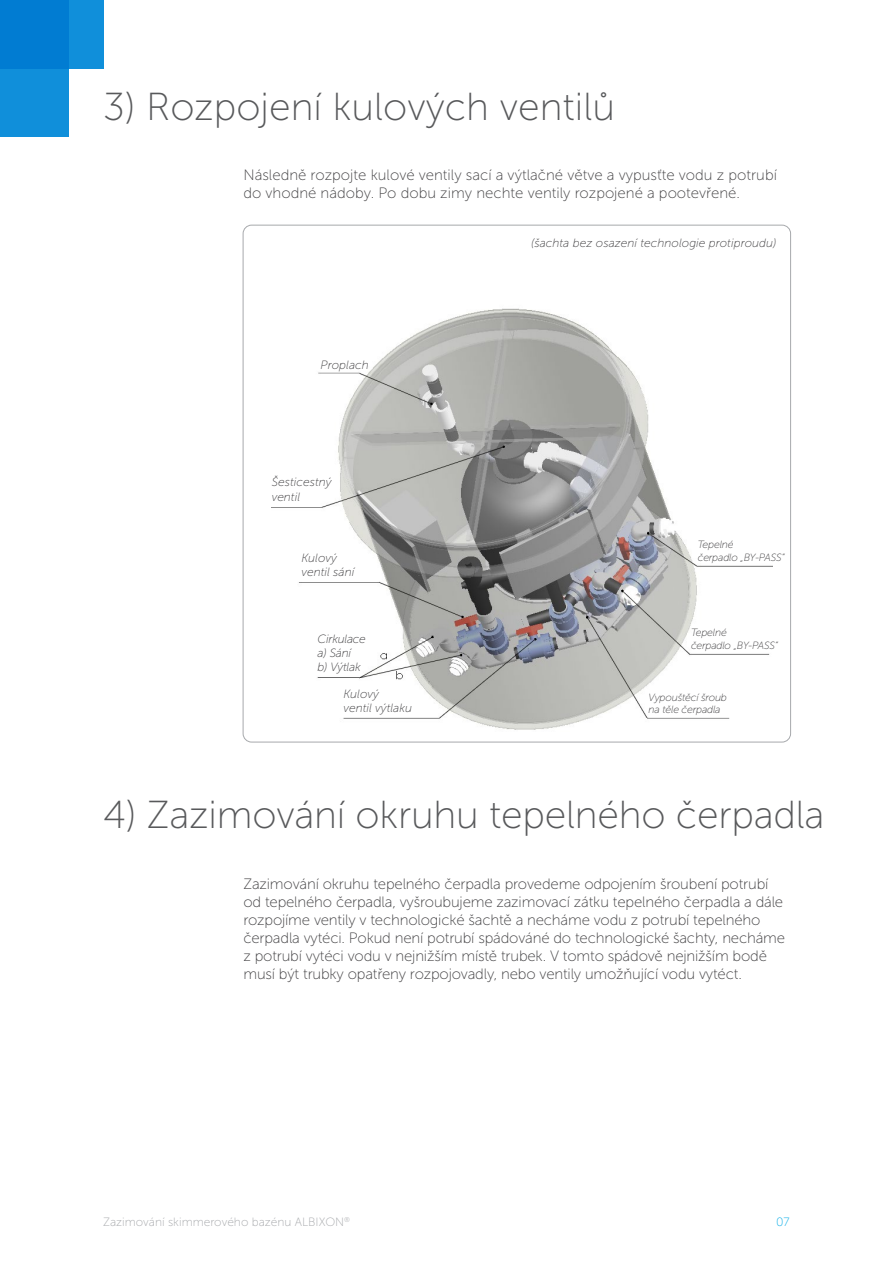
<style>
.page{position:relative;width:893px;height:1263px;background:#fff}
.page>*{position:absolute;margin:0;border:0;box-sizing:border-box;transform-origin:0 0}
.t1{font:39px "Museo Sans 100";letter-spacing:-.005em;color:#58595b}
.t2{font:15px/18px "Museo Sans 100";letter-spacing:-.01em;color:#414042}
.t3{font:italic 12px/14.4px "Museo Sans 100";color:#414042}
.t4{font:12px "Museo Sans 100";color:#a7a9ac}
.t5{font:italic 12px/14.4px "Museo Sans 100";letter-spacing:-.02em;color:#414042}
.t6{font:12px "Museo Sans 100";color:#00aae7}
.t7{font:italic 10.5px/12.6px "Museo Sans 100";letter-spacing:-.02em;color:#414042}
</style>
<div class="page">
<div style="left:0;top:0;width:103px;height:68px;background:#108fda"></div>
<div style="left:0;top:0;width:69px;height:137px;background:linear-gradient(to right,#0885d6,#0885d6)"></div>
<img style="left:272px;top:308px;width:500px;height:422px">
<h1 class="t1" style="left:103px;top:86px;width:513px">3) Rozpojení kulových ventilů</h1>
<p class="t2" style="left:243px;top:166px;width:535px">Následně rozpojte kulové ventily sací a výtlačné větve a vypusťte vodu z potrubí do vhodné nádoby. Po dobu zimy nechte ventily rozpojené a pootevřené.</p>
<p class="t3" style="left:321px;top:358px;width:50px">Proplach</p>
<p class="t3" style="left:272px;top:475px;width:61px">Šesticestný ventil</p>
<p class="t3" style="left:301px;top:550px;width:54px">Kulový ventil sání</p>
<p class="t5" style="left:318px;top:631px;width:50px">Cirkulace a) Sání<br>b) Výtlak</p>
<p class="t3" style="left:343px;top:687px;width:70px">Kulový<br>ventil výtlaku</p>
<p class="t3" style="left:531px;top:236px;width:247px">(šachta bez osazení technologie protiproudu)</p>
<p class="t7" style="left:698px;top:539px;width:88px">Tepelné<br>čerpadlo „BY-PASS“</p>
<p class="t7" style="left:691px;top:626px;width:88px">Tepelné<br>čerpadlo „BY-PASS“</p>
<p class="t7" style="left:649px;top:691px;width:80px">Vypouštěcí šroub na těle čerpadla</p>
<h1 class="t1" style="left:103px;top:794px;width:723px">4) Zazimování okruhu tepelného čerpadla</h1>
<p class="t2" style="left:243px;top:875px;width:543px">Zazimování okruhu tepelného čerpadla provedeme odpojením šroubení potrubí od tepelného čerpadla, vyšroubujeme zazimovací zátku tepelného čerpadla a dále rozpojíme ventily v technologické šachtě a necháme vodu z potrubí tepelného čerpadla vytéci. Pokud není potrubí spádováné do technologické šachty, necháme z potrubí vytéci vodu v nejnižším místě trubek. V tomto spádově nejnižším bodě musí být trubky opatřeny rozpojovadly, nebo ventily umožňující vodu vytéct.</p>
<p class="t4" style="left:103px;top:1216px;width:249px">Zazimování skimmerového bazénu ALBIXON<sup>®</sup></p>
<p class="t6" style="left:776px;top:1216px;width:15px">07</p>
</div>
